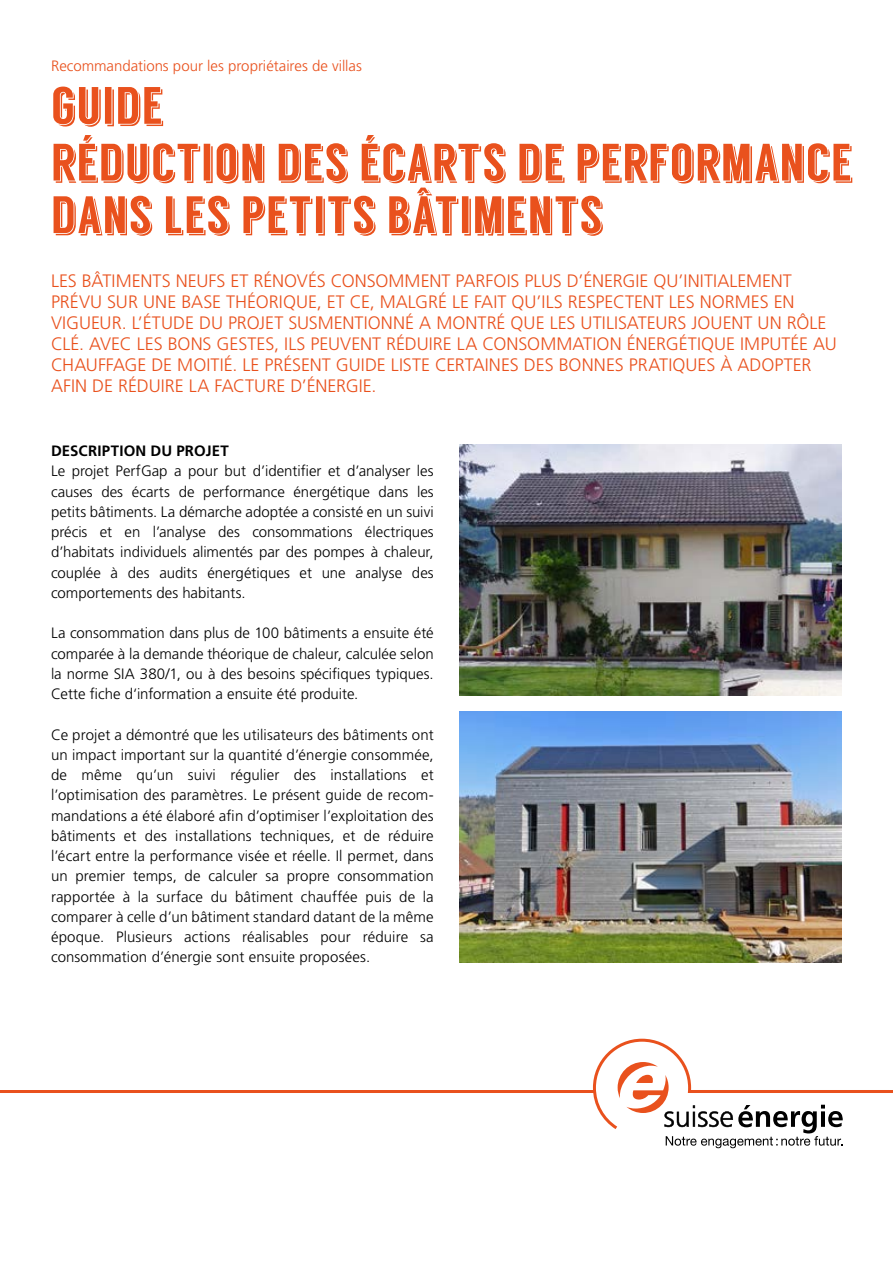
<style>
.page{position:relative;width:893px;height:1263px;background:#fff}
.page>*{position:absolute;margin:0;border:0;box-sizing:border-box;transform-origin:0 0}
.Titelseite_Titel{font:52.5px/52.5px "Langdon";color:#e9511d}
.Lead{font:300 18px/21px "Frutiger LT Std";color:#e9511d}
.Fliesstext{font:300 15px/20.2px "Frutiger LT Std";color:#000;text-align:justify}
.Zielpublikum{font:300 15px "Frutiger LT Std";color:#e9511d}
.Paragraphentitel{font:700 15px "Frutiger LT Std";letter-spacing:.01em;color:#000}
</style>
<div class="page">
<img style="left:459px;top:445px;width:383px;height:251px">
<img style="left:459px;top:711px;width:383px;height:251px">
<hr style="left:0;top:1090px;width:893px;height:3px;background:#e9511d">
<svg style="left:592px;top:1039px;width:251px;height:109px"></svg>
<p class="Zielpublikum" style="left:51px;top:58px;width:312px">Recommandations pour les propriétaires de villas</p>
<p class="Titelseite_Titel" style="left:51px;top:80px;width:115px">GUIDE</p>
<p class="Titelseite_Titel" style="left:51px;top:137px;width:804px">RÉDUCTION DES ÉCARTS DE PERFORMANCE<br>DANS LES PETITS BÂTIMENTS</p>
<p class="Lead" style="left:51px;top:271px;width:787px">LES BÂTIMENTS NEUFS ET RÉNOVÉS CONSOMMENT PARFOIS PLUS D’ÉNERGIE QU’INITIALEMENT PRÉVU SUR UNE BASE THÉORIQUE, ET CE, MALGRÉ LE FAIT QU’ILS RESPECTENT LES NORMES EN VIGUEUR. L’ÉTUDE DU PROJET SUSMENTIONNÉ A MONTRÉ QUE LES UTILISATEURS JOUENT UN RÔLE CLÉ. AVEC LES BONS GESTES, ILS PEUVENT RÉDUIRE LA CONSOMMATION ÉNERGÉTIQUE IMPUTÉE AU CHAUFFAGE DE MOITIÉ. LE PRÉSENT GUIDE LISTE CERTAINES DES BONNES PRATIQUES À ADOPTER AFIN DE RÉDUIRE LA FACTURE D’ÉNERGIE.</p>
<p class="Paragraphentitel" style="left:51px;top:442px;width:179px">DESCRIPTION DU PROJET</p>
<p class="Fliesstext" style="left:51px;top:461px;width:384px">Le projet PerfGap a pour but d’identifier et d’analyser les causes des écarts de performance énergétique dans les petits bâtiments. La démarche adoptée a consisté en un suivi précis et en l’analyse des consommations électriques d’habitats individuels alimentés par des pompes à chaleur, couplée à des audits énergétiques et une analyse des comportements des habitants.</p>
<p class="Fliesstext" style="left:51px;top:623px;width:384px">La consommation dans plus de 100 bâtiments a ensuite été comparée à la demande théorique de chaleur, calculée selon la norme SIA 380/1, ou à des besoins spécifiques typiques.<br>Cette fiche d‘information a ensuite été produite.</p>
<p class="Fliesstext" style="left:51px;top:724px;width:384px">Ce projet a démontré que les utilisateurs des bâtiments ont un impact important sur la quantité d’énergie consommée, de même qu’un suivi régulier des installations et l’optimisation des paramètres. Le présent guide de recom&shy;mandations a été élaboré afin d’optimiser l’exploitation des bâtiments et des installations techniques, et de réduire l’écart entre la performance visée et réelle. Il permet, dans un premier temps, de calculer sa propre consommation rapportée à la surface du bâtiment chauffée puis de la comparer à celle d’un bâtiment standard datant de la même époque. Plusieurs actions réalisables pour réduire sa consommation d’énergie sont ensuite proposées.</p>
</div>
